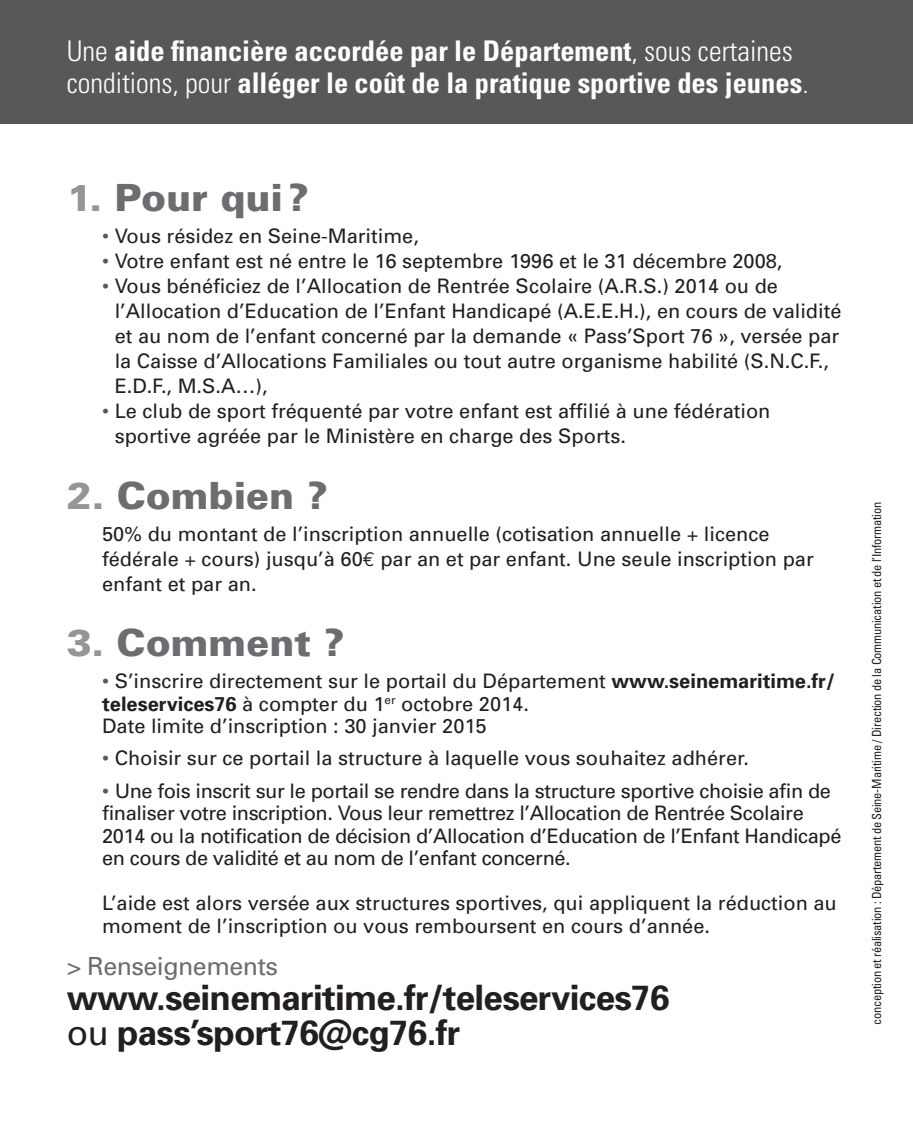
<style>
.page{position:relative;width:913px;height:1126px;background:#fff}
.page>*{position:absolute;margin:0;border:0;box-sizing:border-box;transform-origin:0 0}
.t1{font:900 37.5px "Univers";color:#6c6d70}
.t2{font:700 35px/35px "Univers";letter-spacing:-.02em;color:#231f20}
.t3{font:700 condensed 28.5px/32.5px "Univers";color:#fff}
.t4{font:25px "Univers";letter-spacing:-.02em;color:#6c6d70}
.t5{font:20px/25px "Univers";color:#231f20}
.t6{font:20px/22.5px "Univers";letter-spacing:-.02em;color:#231f20}
.t7{font:condensed 12.5px "Univers";letter-spacing:-.02em;color:#231f20}
.s1{font-weight:300}
.s2{color:#939598}
.s3{color:#57585a}
.s4{font-family:"Euro Mono"}
.s5{font-weight:700}
.s6{font-weight:400}
</style>
<div class="page">
<div style="left:0;top:0;width:913px;height:123px;background:#57585a"></div>
<h3 class="t3" style="left:67px;top:34px;width:743px"><span class="s1">Une</span> aide financière accordée par le Département<span class="s1">, sous certaines conditions, pour</span> alléger le coût de la pratique sportive des jeunes<span class="s1">.</span></h3>
<h1 class="t1" style="left:67px;top:174px;width:243px"><span class="s2">1.</span> Pour qui?</h1>
<p class="t5" style="left:102px;top:223px;width:318px"><span class="s3">•</span> Vous résidez en Seine-Maritime,</p>
<p class="t5" style="left:102px;top:248px;width:682px"><span class="s3">•</span> Votre enfant est né entre le 16 septembre 1996 et le 31 décembre 2008,</p>
<p class="t5" style="left:115px;top:273px;width:728px;text-indent:-13px"><span class="s3">•</span> Vous bénéficiez de l’Allocation de Rentrée Scolaire (A.R.S.) 2014 ou de l’Allocation d’Education de l’Enfant Handicapé (A.E.E.H.), en cours de validité et au nom de l’enfant concerné par la demande « Pass’Sport 76 », versée par la Caisse d’Allocations Familiales ou tout autre organisme habilité (S.N.C.F., E.D.F., M.S.A…),</p>
<p class="t5" style="left:115px;top:398px;width:657px;text-indent:-13px"><span class="s3">•</span> Le club de sport fréquenté par votre enfant est affilié à une fédération sportive agréée par le Ministère en charge des Sports.</p>
<h1 class="t1" style="left:67px;top:472px;width:262px"><span class="s2">2.</span> Combien ?</h1>
<p class="t5" style="left:102px;top:520px;width:713px">50% du montant de l’inscription annuelle (cotisation annuelle + licence fédérale + cours) jusqu’à 60<span class="s4">€</span> par an et par enfant. Une seule inscription par enfant et par an.</p>
<h1 class="t1" style="left:67px;top:619px;width:279px"><span class="s2">3.</span> Comment ?</h1>
<p class="t5" style="left:102px;top:669px;width:734px;line-height:22.5px"><span class="s3">•</span> S’inscrire directement sur le portail du Département <span class="s5">www.seinemaritime.fr/ teleservices76</span> à compter du 1<sup>er</sup> octobre 2014.<br>Date limite d’inscription : 30 janvier 2015</p>
<p class="t5" style="left:102px;top:745px;width:648px"><span class="s3">•</span> Choisir sur ce portail la structure à laquelle vous souhaitez adhérer.</p>
<p class="t6" style="left:102px;top:779px;width:741px"><span class="s3">•</span> Une fois inscrit sur le portail se rendre dans la structure sportive choisie afin de finaliser votre inscription. Vous leur remettrez l’Allocation de Rentrée Scolaire 2014 ou la notification de décision d’Allocation d’Education de l’Enfant Handicapé en cours de validité et au nom de l’enfant concerné.</p>
<p class="t5" style="left:102px;top:891px;width:736px;line-height:22.5px">L’aide est alors versée aux structures sportives, qui appliquent la réduction au moment de l’inscription ou vous remboursent en cours d’année.</p>
<p class="t4" style="left:67px;top:950px;width:213px">&gt; Renseignements</p>
<h2 class="t2" style="left:67px;top:978px;width:604px">www.seinemaritime.fr/teleservices76 <span class="s6">ou</span> pass’sport76@cg76.fr</h2>
<p class="t7" style="left:869px;top:1025px;width:524px;rotate:-90deg">conception et réalisation : Département de Seine-Maritime / Direction de la Communication et de l’Information</p>
</div>
